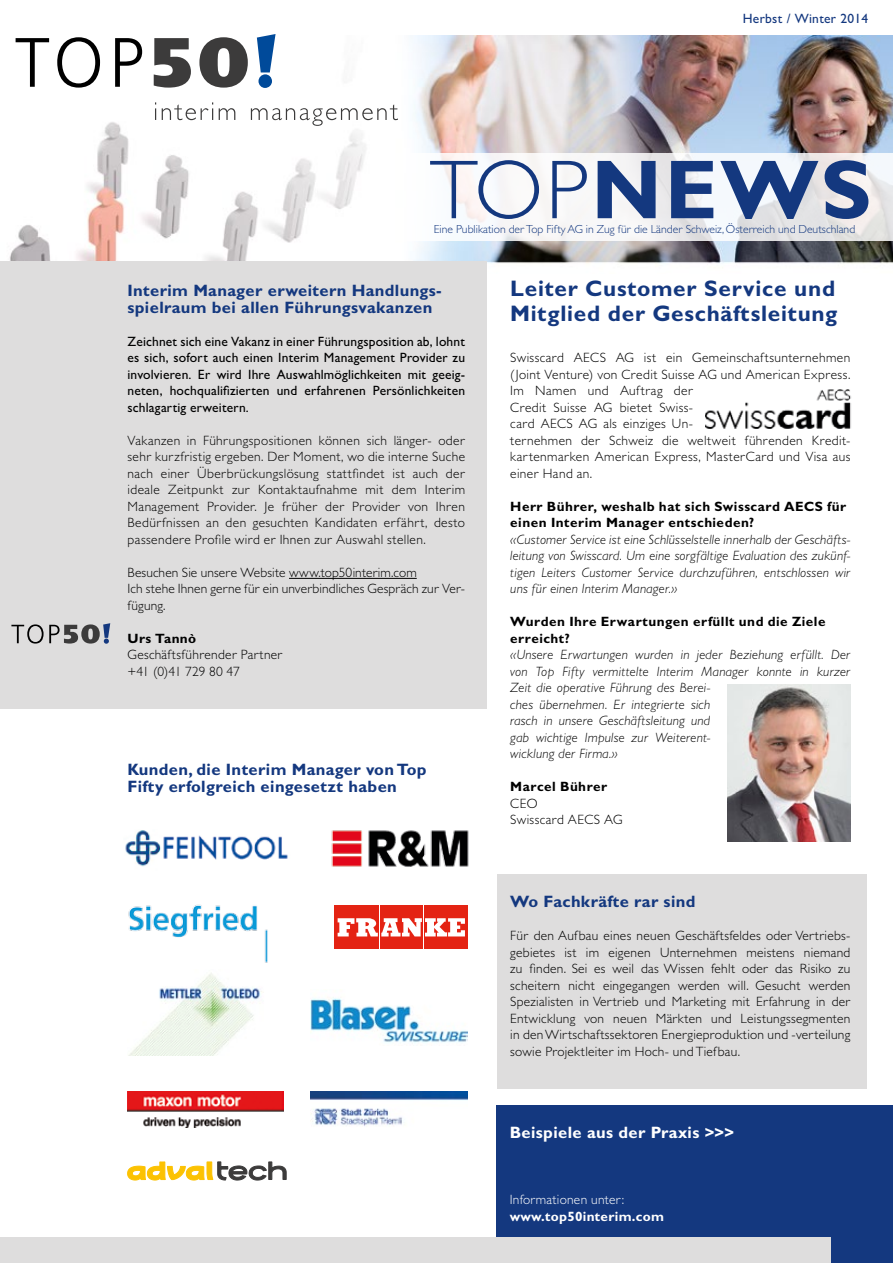
<style>
.page{position:relative;width:893px;height:1263px;background:#fff}
.page>*{position:absolute;margin:0;border:0;box-sizing:border-box;transform-origin:0 0}
.t1{font:700 22.5px/24.8px "Gill Sans MT Std";letter-spacing:.03em;color:#14387f}
.t2{font:700 16.5px/16.5px "Gill Sans MT Std";letter-spacing:.02em;color:#14387f}
.t3{font:700 16.5px "Gill Sans MT Std";letter-spacing:.02em;color:#fff}
.t4{font:300 13.5px/16.5px "Gill Sans MT Std";letter-spacing:.025em;color:#000}
.t5{font:italic 300 13.5px/16.5px "Gill Sans MT Std";letter-spacing:.02em;color:#000;text-align:justify}
.t6{font:500 13.5px/16.5px "Gill Sans MT Std";letter-spacing:.015em;color:#000;text-align:justify}
.t7{font:700 13.5px/16.5px "Gill Sans MT Std";letter-spacing:.035em;color:#000}
.t8{font:700 13.5px "Gill Sans MT Std";letter-spacing:.02em;color:#fff}
.t9{font:300 13.5px "Gill Sans MT Std";letter-spacing:.02em;color:#fff}
.t10{font:500 13.5px "Gill Sans MT Std";letter-spacing:.02em;color:#14387f}
.t11{font:300 11.7px "Gill Sans MT Std";color:#14387f}
</style>
<div class="page">
<div style="left:497px;top:874px;width:369px;height:214px;background:#dedddd"></div>
<img style="left:0;top:35px;width:893px;height:238px">
<svg style="left:376px;top:153px;width:517px;height:88px"></svg>
<svg style="left:430px;top:160px;width:438px;height:59px"></svg>
<div style="left:497px;top:1105px;width:396px;height:158px;background:#14387f"></div>
<div style="left:0;top:1237px;width:831px;height:26px;background:#dedddd"></div>
<div style="left:0;top:262px;width:486px;height:447px;background:#dedddd"></div>
<hr style="left:289px;top:578px;width:128px;height:1px;background:#000">
<svg style="left:155px;top:102px;width:243px;height:24px"></svg>
<svg style="left:257px;top:34px;width:19px;height:54px"></svg>
<svg style="left:154px;top:37px;width:94px;height:51px"></svg>
<svg style="left:16px;top:37px;width:126px;height:51px"></svg>
<svg style="left:11px;top:623px;width:99px;height:21px"></svg>
<img style="left:727px;top:685px;width:124px;height:156px">
<img style="left:331px;top:830px;width:138px;height:37px">
<img style="left:125px;top:830px;width:163px;height:37px">
<img style="left:128px;top:904px;width:140px;height:59px">
<img style="left:706px;top:389px;width:145px;height:39px">
<div style="left:335px;top:905px;width:44px;height:43px;background:#e42313"></div>
<div style="left:380px;top:905px;width:43px;height:43px;background:#e42313"></div>
<div style="left:424px;top:905px;width:44px;height:43px;background:#e42313"></div>
<svg style="left:338px;top:918px;width:127px;height:18px"></svg>
<img style="left:129px;top:973px;width:133px;height:82px">
<svg style="left:128px;top:1162px;width:158px;height:18px"></svg>
<img style="left:310px;top:1091px;width:158px;height:35px">
<img style="left:128px;top:1091px;width:156px;height:36px">
<img style="left:310px;top:998px;width:158px;height:45px">
<p class="t10" style="left:743px;top:10px;width:127px">Herbst / Winter 2014</p>
<p class="t11" style="left:434px;top:222px;width:423px">Eine Publikation der Top Fifty AG in Zug für die Länder Schweiz, Österreich und Deutschland</p>
<p class="t2" style="left:128px;top:282px;width:315px">Interim Manager erweitern Handlungs&shy;spielraum bei allen Führungsvakanzen</p>
<p class="t6" style="left:128px;top:333px;width:339px">Zeichnet sich eine Vakanz in einer Führungsposition ab, lohnt es sich, sofort auch einen Interim Management Provider zu involvieren. Er wird Ihre Auswahlmöglichkeiten mit geeig&shy;neten, hochqualifizierten und erfahrenen Persönlichkeiten schlagartig erweitern.</p>
<p class="t4" style="left:128px;top:432px;width:339px;text-align:justify">Vakanzen in Führungspositionen können sich länger- oder sehr kurzfristig ergeben. Der Moment, wo die interne Suche nach einer Überbrückungslösung stattfindet ist auch der ideale Zeitpunkt zur Kontaktaufnahme mit dem Interim Management Provider. Je früher der Provider von Ihren Bedürfnissen an den gesuchten Kandidaten erfährt, desto passendere Profile wird er Ihnen zur Auswahl stellen.</p>
<p class="t4" style="left:128px;top:564px;width:339px">Besuchen Sie unsere Website www.top50interim.com<br>Ich stehe Ihnen gerne für ein unverbindliches Gespräch zur Ver&shy;fügung.</p>
<p class="t7" style="left:128px;top:630px;width:70px">Urs Tannò</p>
<p class="t4" style="left:128px;top:646px;width:157px">Geschäftsführender Partner +41 (0)41 729 80 47</p>
<p class="t2" style="left:128px;top:761px;width:301px">Kunden, die Interim Manager von Top<br>Fifty erfolgreich eingesetzt haben</p>
<h1 class="t1" style="left:510px;top:276px;width:328px">Leiter Customer Service und<br>Mitglied der Geschäftsleitung</h1>
<p class="t4" style="left:510px;top:349px;width:342px">Swisscard AECS AG ist ein Gemeinschaftsunternehmen (Joint Venture) von Credit Suisse AG und American Express.<br>Im Namen und Auftrag der<br>Credit Suisse AG bietet Swiss‑<br>card AECS AG als einziges Un-<br>ternehmen der Schweiz die weltweit führenden Kredit&shy;kartenmarken American Express, MasterCard und Visa aus einer Hand an.</p>
<p class="t7" style="left:510px;top:498px;width:337px">Herr Bührer, weshalb hat sich Swisscard AECS für einen Interim Manager entschieden?</p>
<p class="t5" style="left:510px;top:531px;width:342px">«Customer Service ist eine Schlüsselstelle innerhalb der Geschäfts&shy;leitung von Swisscard. Um eine sorgfältige Evaluation des zukünf&shy;tigen Leiters Customer Service durchzuführen, entschlossen wir uns für einen Interim Manager.»</p>
<p class="t7" style="left:510px;top:613px;width:317px">Wurden Ihre Erwartungen erfüllt und die Ziele erreicht?</p>
<p class="t5" style="left:510px;top:646px;width:342px;text-align:left">«Unsere Erwartungen wurden in jeder Beziehung erfüllt. Der von Top Fifty vermittelte Interim Manager konnte in kurzer Zeit die operative Führung des Berei-<br>ches übernehmen. Er integrierte sich<br>rasch in unsere Geschäftsleitung und<br>gab wichtige Impulse zur Weiterent-<br>wicklung der Firma.»</p>
<p class="t7" style="left:510px;top:778px;width:98px">Marcel Bührer</p>
<p class="t4" style="left:510px;top:795px;width:114px">CEO<br>Swisscard AECS AG</p>
<p class="t2" style="left:510px;top:893px;width:187px">Wo Fachkräfte rar sind</p>
<p class="t4" style="left:510px;top:927px;width:342px;text-align:justify">Für den Aufbau eines neuen Geschäftsfeldes oder Vertriebs&shy;gebietes ist im eigenen Unternehmen meistens niemand zu finden. Sei es weil das Wissen fehlt oder das Risiko zu scheitern nicht eingegangen werden will. Gesucht werden Spezialisten in Vertrieb und Marketing mit Erfahrung in der Entwicklung von neuen Märkten und Leistungssegmenten in den Wirtschaftssektoren Energieproduktion und -verteilung sowie Projektleiter im Hoch- und Tiefbau.</p>
<p class="t3" style="left:510px;top:1122px;width:226px">Beispiele aus der Praxis &gt;&gt;&gt;</p>
<p class="t9" style="left:510px;top:1191px;width:116px">Informationen unter:</p>
<p class="t8" style="left:510px;top:1208px;width:156px">www.top50interim.com</p>
</div>
